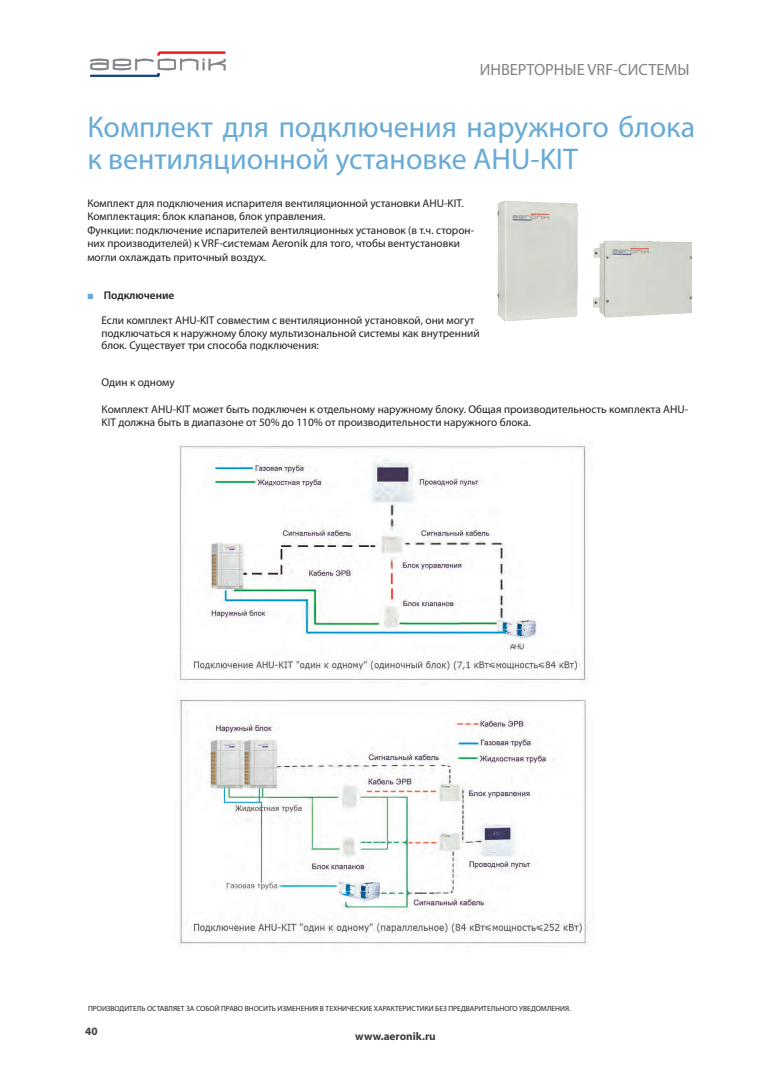
<style>
.page{position:relative;width:780px;height:1088px;background:#fff}
.page>*{position:absolute;margin:0;border:0;box-sizing:border-box;transform-origin:0 0}
.t1{font:30px/32.5px "Myriad Pro";color:#68aad6}
.t2{font:16.25px "Myriad Pro";color:#808285}
.t3{font:11.25px/13.5px "Myriad Pro";color:#231f20}
.t4{font:700 11.25px "Myriad Pro";color:#3e3e3f}
.t5{font:600 11.25px "Myriad Pro";color:#231f20}
.t6{font:7.5px "Myriad Pro";color:#231f20}
.s1{font-family:"Arial";font-weight:400;color:#68aad6}
</style>
<div class="page">
<svg style="left:90px;top:51px;width:136px;height:26px"></svg>
<img style="left:496px;top:201px;width:196px;height:121px">
<img style="left:179px;top:445px;width:408px;height:238px">
<img style="left:179px;top:699px;width:410px;height:246px">
<h2 class="t2" style="left:480px;top:60px;width:211px">ИНВЕРТОРНЫЕ VRF-СИСТЕМЫ</h2>
<h1 class="t1" style="left:87px;top:110px;width:609px">Комплект для подключения наружного блока к вентиляционной установке AHU-KIT</h1>
<p class="t3" style="left:87px;top:196px;width:388px">Комплект для подключения испарителя вентиляционной установки AHU-KIT.<br>Комплектация: блок клапанов, блок управления.<br>Функции: подключение испарителей вентиляционных установок (в т.ч. сторон&shy;них производителей) к VRF-системам Aeronik для того, чтобы вентустановки могли охлаждать приточный воздух.</p>
<p class="t5" style="left:87px;top:288px;width:89px"><span class="s1">■</span> Подключение</p>
<p class="t3" style="left:101px;top:314px;width:380px;line-height:12.5px">Если комплект AHU-KIT совместим с вентиляционной установкой, они могут подключаться к наружному блоку мультизональной системы как внутренний блок. Существует три способа подключения:</p>
<p class="t3" style="left:102px;top:375px;width:74px">Один к одному</p>
<p class="t3" style="left:102px;top:402px;width:588px">Комплект AHU-KIT может быть подключен к отдельному наружному блоку. Общая производительность комплекта AHU-<br>KIT должна быть в диапазоне от 50% до 110% от производительности наружного блока.</p>
<p class="t6" style="left:88px;top:1004px;width:484px">ПРОИЗВОДИТЕЛЬ ОСТАВЛЯЕТ ЗА СОБОЙ ПРАВО ВНОСИТЬ ИЗМЕНЕНИЯ В ТЕХНИЧЕСКИЕ ХАРАКТЕРИСТИКИ БЕЗ ПРЕДВАРИТЕЛЬНОГО УВЕДОМЛЕНИЯ.</p>
<p class="t4" style="left:85px;top:1023px;width:14px">40</p>
<p class="t4" style="left:355px;top:1029px;width:82px">www.aeronik.ru</p>
</div>
